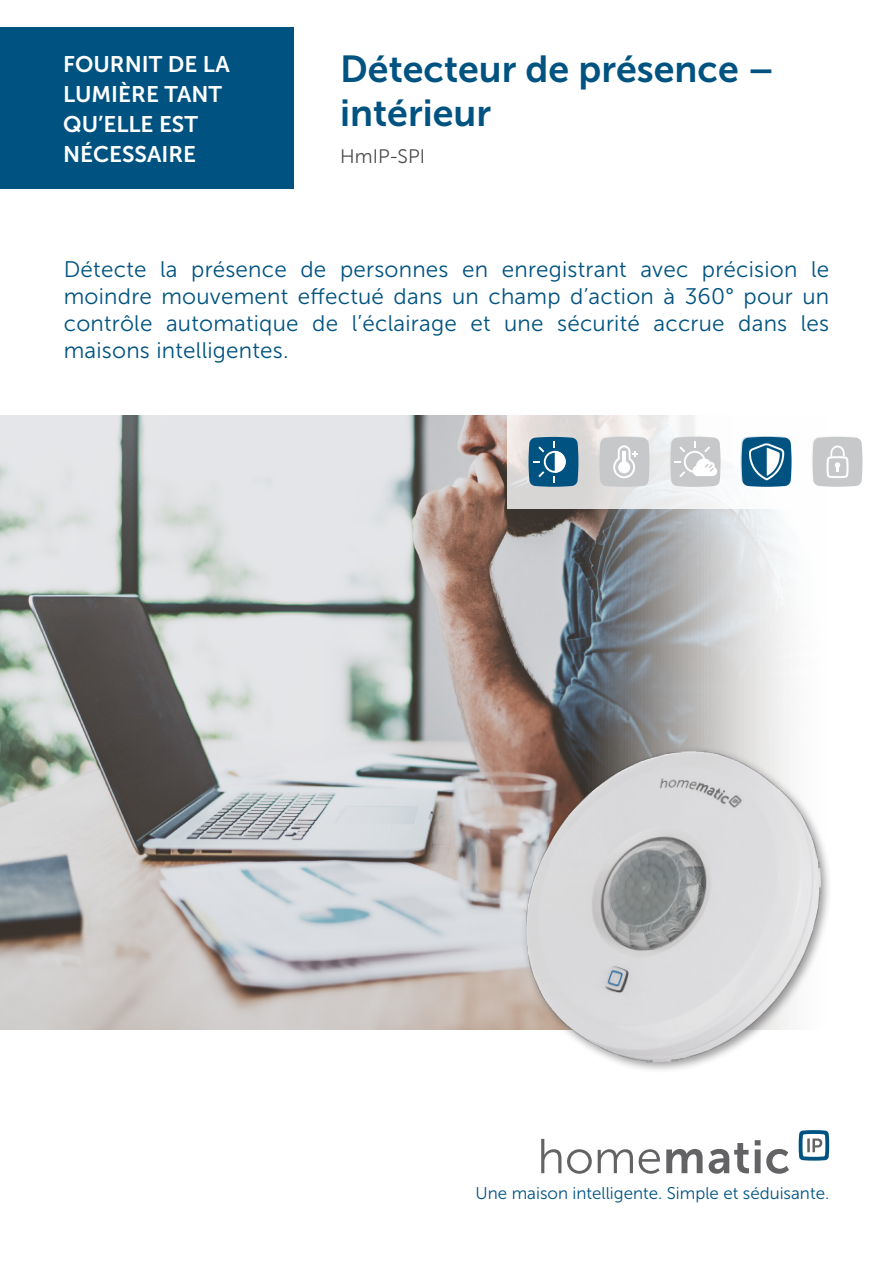
<style>
.page{position:relative;width:893px;height:1263px;background:#fff}
.page>*{position:absolute;margin:0;border:0;box-sizing:border-box;transform-origin:0 0}
.Headline{font:37.5px/43.5px "Museo Sans 700";color:#005381}
.Fließtext_Deckblatt{font:22.5px/27px "Museo Sans 300";letter-spacing:.01em;color:#005381;text-align:justify}
.Kastentext{font:22.5px/30px "Museo Sans 700";color:#fff}
.Subheadline{font:19.5px "Museo Sans 300";color:#4b4c4d}
.t1{font:16.95px "Museo Sans 300";color:#005381}
</style>
<div class="page">
<div style="left:0;top:27px;width:294px;height:162px;background:#005381"></div>
<svg style="left:541px;top:1139px;width:248px;height:35px"></svg>
<svg style="left:799px;top:1130px;width:30px;height:31px"></svg>
<img style="left:0;top:415px;width:790px;height:614px">
<svg style="left:507px;top:415px;width:356px;height:93px"></svg>
<img style="left:519px;top:746px;width:309px;height:321px">
<svg style="left:598px;top:436px;width:51px;height:51px;background:#d0d0d2"></svg>
<hr style="left:622px;top:451px;width:4px;height:12px;background:#fff">
<svg style="left:669px;top:436px;width:52px;height:51px"></svg>
<svg style="left:811px;top:436px;width:51px;height:51px;background:#d0d1d3"></svg>
<svg style="left:527px;top:436px;width:51px;height:51px;background:#337498"></svg>
<svg style="left:740px;top:436px;width:51px;height:51px"></svg>
<p class="Kastentext" style="left:63px;top:49px;width:168px">FOURNIT DE LA<br>LUMIÈRE TANT<br>QU’ELLE EST<br>NÉCESSAIRE</p>
<p class="Headline" style="left:340px;top:48px;width:436px">Détecteur de présence – intérieur</p>
<p class="Subheadline" style="left:340px;top:145px;width:86px">HmIP-SPI</p>
<p class="Fließtext_Deckblatt" style="left:64px;top:256px;width:767px">Détecte la présence de personnes en enregistrant avec précision le moindre mouvement effectué dans un champ d’action à 360° pour un contrôle automatique de l’éclairage et une sécurité accrue dans les maisons intelligentes.</p>
<p class="t1" style="left:476px;top:1184px;width:355px">Une maison intelligente. Simple et séduisante.</p>
</div>
